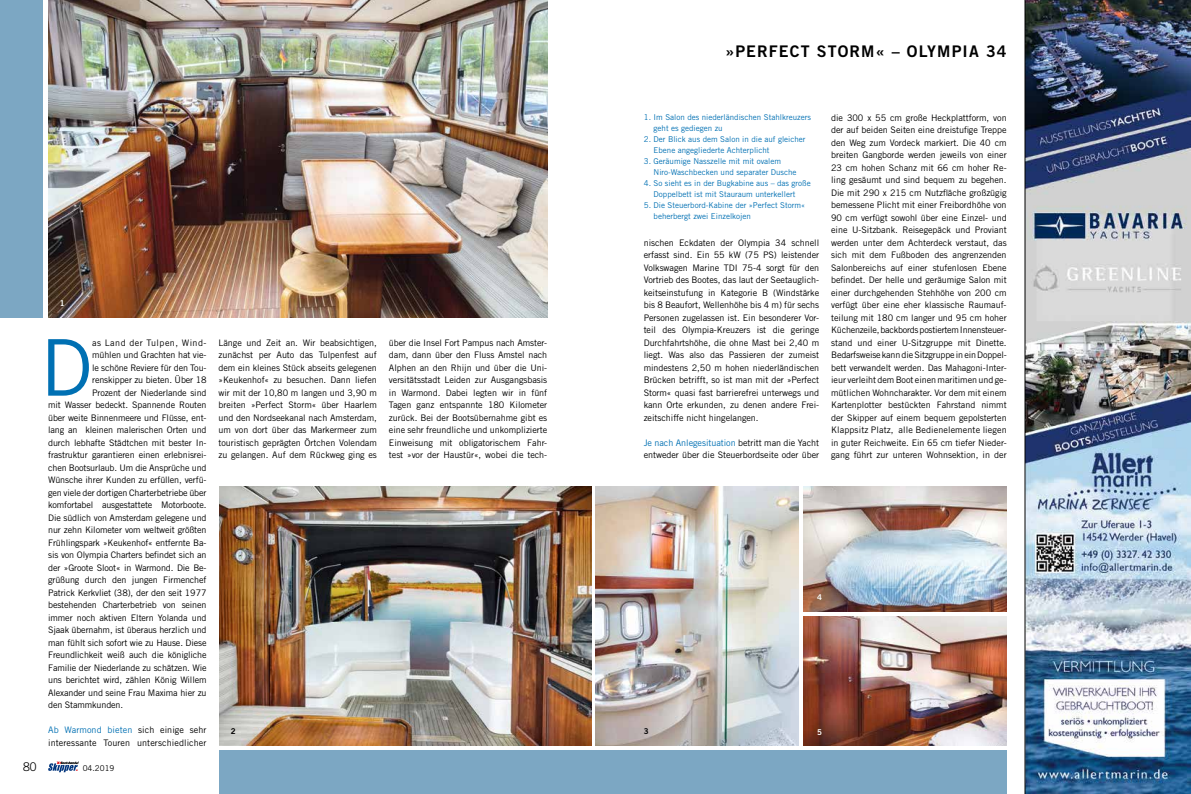
<style>
.page{position:relative;width:1191px;height:794px;background:#fff}
.page>*{position:absolute;margin:0;border:0;box-sizing:border-box;transform-origin:0 0}
.t1{font:78.3px "Trade Gothic LT Std";color:#0070b3}
.t2{font:16px "Trade Gothic LT Std Bd 2";letter-spacing:.07em;color:#000}
.t3{font:300 12px "Trade Gothic LT Std";color:#000}
.t4{font:9px/12.5px "Trade Gothic LT Std";letter-spacing:-.015em;color:#000;text-align:justify}
.t5{font:9px/12.5px "Trade Gothic LT Std";letter-spacing:.01em;color:#000}
.t6{font:9px "Trade Gothic LT Std";letter-spacing:.05em;color:#000}
.t7{font:8px/11px "Trade Gothic LT Std";color:#0070b3}
.t8{font:8px "Trade Gothic LT Std";color:#000}
.t9{font:8px "Trade Gothic LT Std Bd 2";color:#fff}
.t10{font:8px "Trade Gothic LT Std Bd 2";color:#000}
.s1{color:#0070b3}
</style>
<div class="page">
<img style="left:48px;top:0;width:499px;height:317px">
<img style="left:1025px;top:0;width:166px;height:794px">
<img style="left:595px;top:486px;width:203px;height:259px">
<img style="left:803px;top:617px;width:203px;height:128px">
<img style="left:803px;top:486px;width:203px;height:125px">
<img style="left:219px;top:486px;width:372px;height:260px">
<div style="left:219px;top:750px;width:787px;height:44px;background:#7ca7c3"></div>
<div style="left:0;top:0;width:42px;height:317px;background:#7ca7c3"></div>
<hr style="left:1024px;top:0;width:1px;height:794px;background:#000">
<svg style="left:48px;top:761px;width:31px;height:11px"></svg>
<h2 class="t2" style="left:725px;top:41px;width:283px">»PERFECT STORM« – OLYMPIA 34</h2>
<p class="t9" style="left:60px;top:298px;width:6px">1</p>
<h1 class="t1" style="left:40px;top:320px;width:54px">D</h1>
<p class="t6" style="left:92px;top:337px;width:116px">as Land der Tulpen, Wind-</p>
<p class="t4" style="left:92px;top:348px;width:116px">mühlen und Grachten hat vie-</p>
<p class="t4" style="left:92px;top:361px;width:116px">le schöne Reviere für den Tou-</p>
<p class="t4" style="left:92px;top:373px;width:116px">renskipper zu bieten. Über 18</p>
<p class="t4" style="left:92px;top:386px;width:116px">Prozent der Niederlande sind</p>
<p class="t4" style="left:48px;top:398px;width:160px">mit Wasser bedeckt. Spannende Routen</p>
<p class="t4" style="left:48px;top:411px;width:160px">über weite Binnenmeere und Flüsse, ent-</p>
<p class="t4" style="left:48px;top:423px;width:160px">lang an kleinen malerischen Orten und</p>
<p class="t4" style="left:48px;top:436px;width:160px">durch lebhafte Städtchen mit bester In-</p>
<p class="t4" style="left:48px;top:448px;width:160px">frastruktur garantieren einen erlebnisrei-</p>
<p class="t4" style="left:48px;top:461px;width:160px">chen Bootsurlaub. Um die Ansprüche und</p>
<p class="t4" style="left:48px;top:473px;width:160px">Wünsche ihrer Kunden zu erfüllen, verfü-</p>
<p class="t4" style="left:48px;top:486px;width:160px">gen viele der dortigen Charterbetriebe über</p>
<p class="t4" style="left:48px;top:498px;width:160px">komfortabel ausgestattete Motorboote.</p>
<p class="t4" style="left:48px;top:511px;width:160px">Die südlich von Amsterdam gelegene und</p>
<p class="t4" style="left:48px;top:523px;width:160px">nur zehn Kilometer vom weltweit größten</p>
<p class="t4" style="left:48px;top:536px;width:160px">Frühlingspark »Keukenhof« entfernte Ba-</p>
<p class="t4" style="left:48px;top:548px;width:160px">sis von Olympia Charters befindet sich an</p>
<p class="t4" style="left:48px;top:561px;width:160px">der »Groote Sloot« in Warmond. Die Be-</p>
<p class="t4" style="left:48px;top:573px;width:160px">grüßung durch den jungen Firmenchef</p>
<p class="t4" style="left:48px;top:586px;width:160px">Patrick Kerkvliet (38), der den seit 1977</p>
<p class="t4" style="left:48px;top:598px;width:160px">bestehenden Charterbetrieb von seinen</p>
<p class="t4" style="left:48px;top:611px;width:160px">immer noch aktiven Eltern Yolanda und</p>
<p class="t4" style="left:48px;top:623px;width:160px">Sjaak übernahm, ist überaus herzlich und</p>
<p class="t4" style="left:48px;top:636px;width:160px">man fühlt sich sofort wie zu Hause. Diese</p>
<p class="t4" style="left:48px;top:648px;width:160px">Freundlichkeit weiß auch die königliche</p>
<p class="t4" style="left:48px;top:661px;width:160px">Familie der Niederlande zu schätzen. Wie</p>
<p class="t4" style="left:48px;top:673px;width:160px">uns berichtet wird, zählen König Willem</p>
<p class="t4" style="left:48px;top:686px;width:160px">Alexander und seine Frau Maxima hier zu</p>
<p class="t4" style="left:48px;top:698px;width:76px">den Stammkunden.</p>
<p class="t5" style="left:48px;top:723px;width:160px"><span class="s1">Ab Warmond bieten</span> sich einige sehr interessante Touren unterschiedlicher</p>
<h3 class="t3" style="left:23px;top:759px;width:15px">80</h3>
<p class="t8" style="left:83px;top:763px;width:33px">04.2019</p>
<p class="t4" style="left:218px;top:336px;width:160px">Länge und Zeit an. Wir beabsichtigen, zunächst per Auto das Tulpenfest auf dem ein kleines Stück abseits gelegenen »Keukenhof« zu besuchen. Dann liefen wir mit der 10,80 m langen und 3,90 m breiten »Perfect Storm« über Haarlem und den Nordseekanal nach Amsterdam, um von dort über das Markermeer zum touristisch geprägten Örtchen Volendam zu gelangen. Auf dem Rückweg ging es</p>
<p class="t4" style="left:389px;top:336px;width:160px">über die Insel Fort Pampus nach Amster&shy;dam, dann über den Fluss Amstel nach Alphen an den Rhijn und über die Uni&shy;versitätsstadt Leiden zur Ausgangsbasis in Warmond. Dabei legten wir in fünf Tagen ganz entspannte 180 Kilometer zurück. Bei der Bootsübernahme gibt es eine sehr freundliche und unkomplizierte Einweisung mit obligatorischem Fahr&shy;test »vor der Haustür«, wobei die tech-</p>
<p class="t7" style="left:653px;top:112px;width:159px;text-indent:-10px">1. Im Salon des niederländischen Stahlkreuzers geht es gediegen zu</p>
<p class="t7" style="left:653px;top:134px;width:153px;text-indent:-10px">2. Der Blick aus dem Salon in die auf gleicher<br>Ebene angegliederte Achterplicht</p>
<p class="t7" style="left:653px;top:156px;width:145px;text-indent:-10px">3. Geräumige Nasszelle mit mit ovalem<br>Niro-Waschbecken und separater Dusche</p>
<p class="t7" style="left:653px;top:178px;width:159px;text-indent:-10px">4. So sieht es in der Bugkabine aus – das große<br>Doppelbett ist mit Stauraum unterkellert</p>
<p class="t7" style="left:653px;top:200px;width:153px;text-indent:-10px">5. Die Steuerbord-Kabine der »Perfect Storm« beherbergt zwei Einzelkojen</p>
<p class="t4" style="left:643px;top:236px;width:177px">nischen Eckdaten der Olympia 34 schnell erfasst sind. Ein 55 kW (75 PS) leistender Volkswagen Marine TDI 75-4 sorgt für den Vortrieb des Bootes, das laut der Seetauglich&shy;keitseinstufung in Kategorie B (Windstärke bis 8 Beaufort, Wellenhöhe bis 4 m) für sechs Personen zugelassen ist. Ein besonderer Vor&shy;teil des Olympia-Kreuzers ist die geringe Durchfahrtshöhe, die ohne Mast bei 2,40 m liegt. Was also das Passieren der zumeist mindestens 2,50 m hohen niederländischen Brücken betrifft, so ist man mit der »Perfect Storm« quasi fast barrierefrei unterwegs und kann Orte erkunden, zu denen andere Frei&shy;zeitschiffe nicht hingelangen.</p>
<p class="t4" style="left:643px;top:436px;width:177px"><span class="s1">Je nach Anlegesituation</span> betritt man die Yacht entweder über die Steuerbordseite oder über</p>
<p class="t4" style="left:831px;top:111px;width:177px">die 300 x 55 cm große Heckplattform, von der auf beiden Seiten eine dreistufige Treppe den Weg zum Vordeck markiert. Die 40 cm breiten Gangborde werden jeweils von einer 23 cm hohen Schanz mit 66 cm hoher Re&shy;ling gesäumt und sind bequem zu begehen.<br>Die mit 290 x 215 cm Nutzfläche großzügig bemessene Plicht mit einer Freibordhöhe von 90 cm verfügt sowohl über eine Einzel- und eine U-Sitzbank. Reisegepäck und Proviant werden unter dem Achterdeck verstaut, das sich mit dem Fußboden des angrenzenden Salonbereichs auf einer stufenlosen Ebene befindet. Der helle und geräumige Salon mit einer durchgehenden Stehhöhe von 200 cm verfügt über eine eher klassische Raumauf&shy;teilung mit 180 cm langer und 95 cm hoher Küchenzeile, backbords postiertem Innensteuer&shy;stand und einer U-Sitzgruppe mit Dinette.<br>Bedarfsweise kann die Sitzgruppe in ein Doppel&shy;bett verwandelt werden. Das Mahagoni-Inter&shy;ieur verleiht dem Boot einen maritimen und ge&shy;mütlichen Wohncharakter. Vor dem mit einem Kartenplotter bestückten Fahrstand nimmt der Skipper auf einem bequem gepolsterten Klappsitz Platz, alle Bedienelemente liegen in guter Reichweite. Ein 65 cm tiefer Nieder&shy;gang führt zur unteren Wohnsektion, in der</p>
<p class="t9" style="left:817px;top:592px;width:6px">4</p>
<p class="t10" style="left:231px;top:726px;width:6px">2</p>
<p class="t9" style="left:817px;top:726px;width:6px">5</p>
<p class="t10" style="left:643px;top:726px;width:6px">3</p>
</div>
